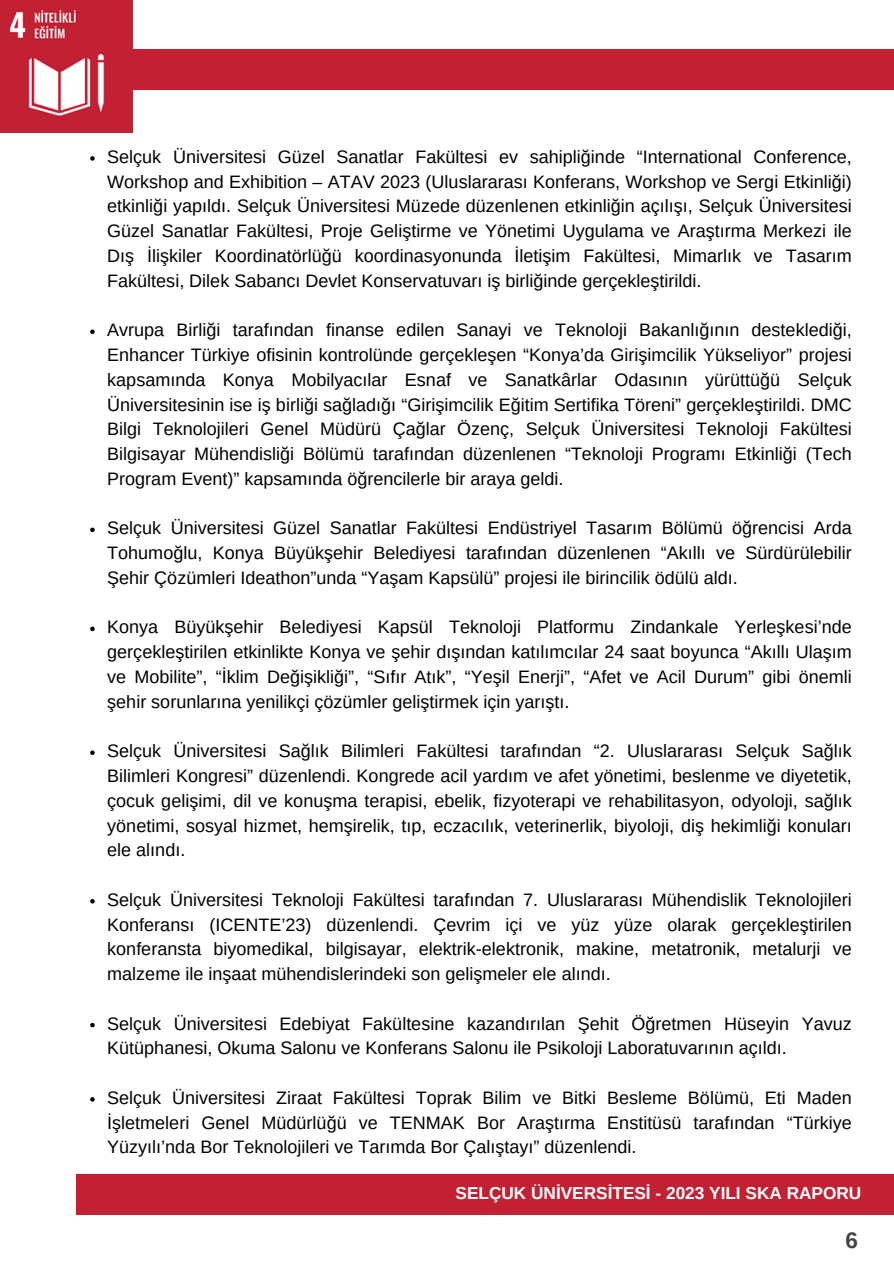
<style>
.page{position:relative;width:894px;height:1264px;background:#fff}
.page>*{position:absolute;margin:0;border:0;box-sizing:border-box;transform-origin:0 0}
.t1{font:700 22.5px "Arimo";color:#44423f}
.t2{font:18px/24.8px "Arimo";color:#000;text-align:justify}
.t3{font:700 17.25px "Arimo";color:#fffeff}
</style>
<div class="page">
<div style="left:77px;top:1174px;width:816px;height:40px;background:#c22033"></div>
<div style="left:118px;top:49px;width:775px;height:40px;background:#c22033"></div>
<img style="left:0;top:0;width:133px;height:133px">
<svg style="left:90px;top:156px;width:5px;height:5px"></svg>
<svg style="left:90px;top:329px;width:5px;height:5px"></svg>
<svg style="left:90px;top:527px;width:5px;height:5px"></svg>
<svg style="left:90px;top:626px;width:5px;height:5px"></svg>
<svg style="left:90px;top:750px;width:5px;height:5px"></svg>
<svg style="left:90px;top:899px;width:5px;height:4px"></svg>
<svg style="left:90px;top:1022px;width:5px;height:5px"></svg>
<svg style="left:90px;top:1097px;width:5px;height:4px"></svg>
<p class="t2" style="left:107px;top:144px;width:745px">Selçuk Üniversitesi Güzel Sanatlar Fakültesi ev sahipliğinde “International Conference, Workshop and Exhibition – ATAV 2023 (Uluslararası Konferans, Workshop ve Sergi Etkinliği) etkinliği yapıldı. Selçuk Üniversitesi Müzede düzenlenen etkinliğin açılışı, Selçuk Üniversitesi Güzel Sanatlar Fakültesi, Proje Geliştirme ve Yönetimi Uygulama ve Araştırma Merkezi ile Dış İlişkiler Koordinatörlüğü koordinasyonunda İletişim Fakültesi, Mimarlık ve Tasarım Fakültesi, Dilek Sabancı Devlet Konservatuvarı iş birliğinde gerçekleştirildi.</p>
<p class="t2" style="left:107px;top:317px;width:745px">Avrupa Birliği tarafından finanse edilen Sanayi ve Teknoloji Bakanlığının desteklediği, Enhancer Türkiye ofisinin kontrolünde gerçekleşen “Konya’da Girişimcilik Yükseliyor” projesi kapsamında Konya Mobilyacılar Esnaf ve Sanatkârlar Odasının yürüttüğü Selçuk Üniversitesinin ise iş birliği sağladığı “Girişimcilik Eğitim Sertifika Töreni” gerçekleştirildi. DMC Bilgi Teknolojileri Genel Müdürü Çağlar Özenç, Selçuk Üniversitesi Teknoloji Fakültesi Bilgisayar Mühendisliği Bölümü tarafından düzenlenen “Teknoloji Programı Etkinliği (Tech Program Event)” kapsamında öğrencilerle bir araya geldi.</p>
<p class="t2" style="left:107px;top:515px;width:745px">Selçuk Üniversitesi Güzel Sanatlar Fakültesi Endüstriyel Tasarım Bölümü öğrencisi Arda Tohumoğlu, Konya Büyükşehir Belediyesi tarafından düzenlenen “Akıllı ve Sürdürülebilir Şehir Çözümleri Ideathon”unda “Yaşam Kapsülü” projesi ile birincilik ödülü aldı.</p>
<p class="t2" style="left:107px;top:614px;width:745px">Konya Büyükşehir Belediyesi Kapsül Teknoloji Platformu Zindankale Yerleşkesi’nde gerçekleştirilen etkinlikte Konya ve şehir dışından katılımcılar 24 saat boyunca “Akıllı Ulaşım ve Mobilite”, “İklim Değişikliği”, “Sıfır Atık”, “Yeşil Enerji”, “Afet ve Acil Durum” gibi önemli şehir sorunlarına yenilikçi çözümler geliştirmek için yarıştı.</p>
<p class="t2" style="left:107px;top:738px;width:745px">Selçuk Üniversitesi Sağlık Bilimleri Fakültesi tarafından “2. Uluslararası Selçuk Sağlık Bilimleri Kongresi” düzenlendi. Kongrede acil yardım ve afet yönetimi, beslenme ve diyetetik, çocuk gelişimi, dil ve konuşma terapisi, ebelik, fizyoterapi ve rehabilitasyon, odyoloji, sağlık yönetimi, sosyal hizmet, hemşirelik, tıp, eczacılık, veterinerlik, biyoloji, diş hekimliği konuları ele alındı.</p>
<p class="t2" style="left:107px;top:887px;width:745px">Selçuk Üniversitesi Teknoloji Fakültesi tarafından 7. Uluslararası Mühendislik Teknolojileri Konferansı (ICENTE’23) düzenlendi. Çevrim içi ve yüz yüze olarak gerçekleştirilen konferansta biyomedikal, bilgisayar, elektrik-elektronik, makine, metatronik, metalurji ve malzeme ile inşaat mühendislerindeki son gelişmeler ele alındı.</p>
<p class="t2" style="left:107px;top:1010px;width:745px">Selçuk Üniversitesi Edebiyat Fakültesine kazandırılan Şehit Öğretmen Hüseyin Yavuz<br>Kütüphanesi, Okuma Salonu ve Konferans Salonu ile Psikoloji Laboratuvarının açıldı.</p>
<p class="t2" style="left:107px;top:1085px;width:745px">Selçuk Üniversitesi Ziraat Fakültesi Toprak Bilim ve Bitki Besleme Bölümü, Eti Maden İşletmeleri Genel Müdürlüğü ve TENMAK Bor Araştırma Enstitüsü tarafından “Türkiye Yüzyılı’nda Bor Teknolojileri ve Tarımda Bor Çalıştayı” düzenlendi.</p>
<h1 class="t3" style="left:455px;top:1182px;width:407px">SELÇUK ÜNİVERSİTESİ - 2023 YILI SKA RAPORU</h1>
<p class="t1" style="left:845px;top:1227px;width:14px">6</p>
</div>
